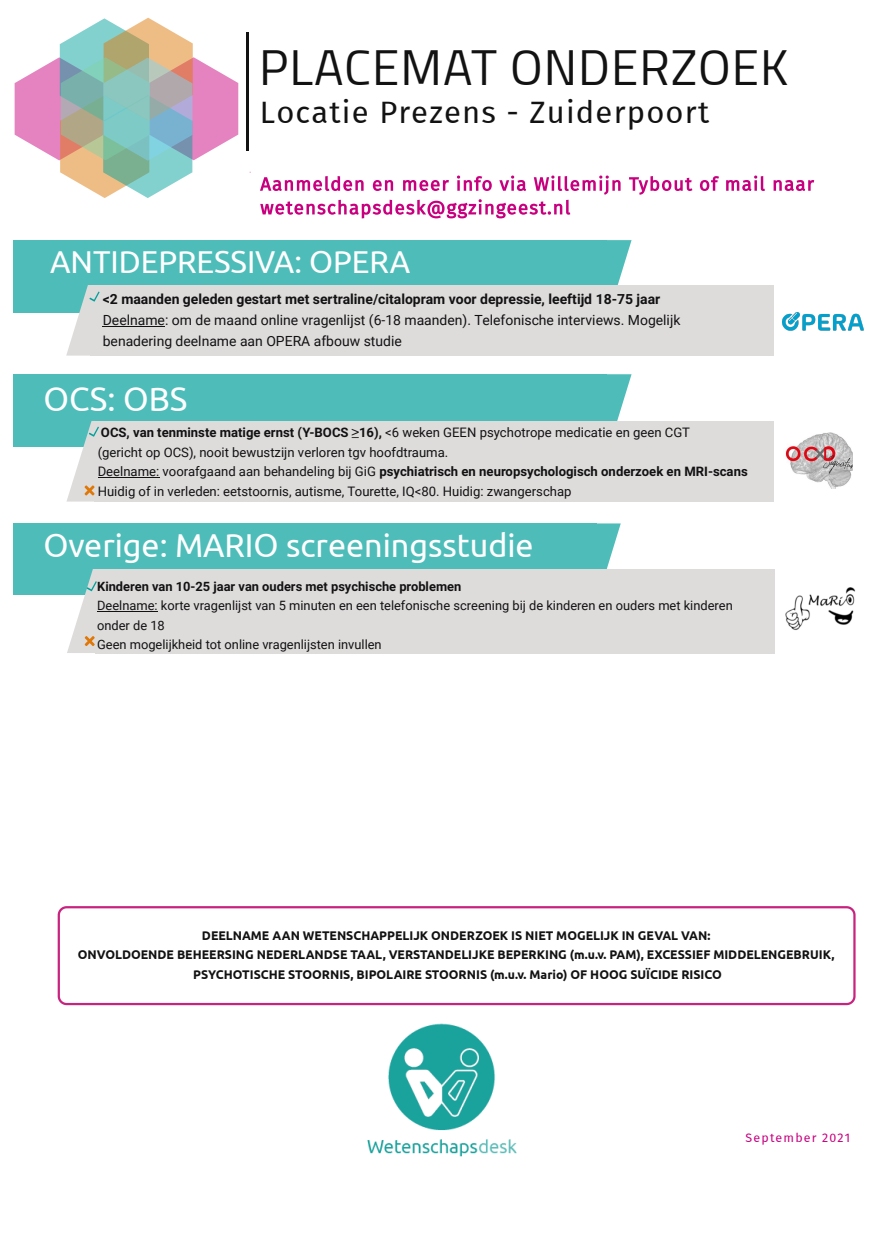
<style>
.page{position:relative;width:878px;height:1238px;background:#fff}
.page>*{position:absolute;margin:0;border:0;box-sizing:border-box;transform-origin:0 0}
.t1{font:49.5px "Titillium";letter-spacing:.02em;color:#121212}
.t2{font:33px "Ubuntu";color:#fff}
.t3{font:32.4px "Ubuntu";color:#fff}
.t4{font:30.9px "Fira Sans";letter-spacing:.04em;color:#121212}
.t5{font:30.9px "Ubuntu";color:#fff}
.t6{font:13.95px/21px "Roboto";color:#121212}
.t7{font:700 13.95px "Roboto";color:#121212}
.t8{font:13.05px/19.6px "Roboto";color:#121212}
.t9{font:12.9px/19.4px "Roboto";color:#121212}
.t10{font:700 12.9px "Roboto";color:#121212}
.t11{font:700 12.3px/19.5px "Ubuntu";color:#121212;text-align:center}
.t12{font:12.3px "Fira Sans";letter-spacing:.095em;color:#c8007f}
.s1{font-weight:700}
.s2{font-family:"Times New Roman";font-weight:700}
</style>
<div class="page">
<img style="left:367px;top:1023px;width:150px;height:134px">
<hr style="left:247px;top:32px;width:2px;height:83px;background:#121212">
<hr style="left:247px;top:115px;width:2px;height:35px;background:#121212">
<svg style="left:15px;top:18px;width:223px;height:180px"></svg>
<svg style="left:57px;top:906px;width:799px;height:100px"></svg>
<svg style="left:260px;top:175px;width:554px;height:43px"></svg>
<hr style="left:13px;top:374px;width:4px;height:73px;background:#4ebdb9">
<div style="left:16px;top:374px;width:591px;height:73px;background:#4ebdb9"></div>
<svg style="left:607px;top:374px;width:24px;height:47px"></svg>
<hr style="left:770px;top:421px;width:3px;height:80px;background:#dedbdb">
<div style="left:94px;top:421px;width:676px;height:80px;background:#dedbdb"></div>
<hr style="left:98px;top:477px;width:61px;height:1px;background:#121212">
<svg style="left:67px;top:421px;width:32px;height:80px"></svg>
<img style="left:784px;top:432px;width:69px;height:57px">
<hr style="left:13px;top:240px;width:4px;height:73px;background:#4ebdb9">
<div style="left:16px;top:240px;width:591px;height:73px;background:#4ebdb9"></div>
<svg style="left:607px;top:240px;width:24px;height:45px"></svg>
<hr style="left:770px;top:285px;width:3px;height:70px;background:#dedbdb">
<div style="left:90px;top:285px;width:680px;height:70px;background:#dedbdb"></div>
<hr style="left:103px;top:326px;width:62px;height:1px;background:#121212">
<svg style="left:66px;top:285px;width:33px;height:70px"></svg>
<img style="left:782px;top:313px;width:81px;height:18px">
<hr style="left:14px;top:523px;width:3px;height:72px;background:#00a19b">
<div style="left:17px;top:523px;width:579px;height:72px;background:#4ebdb9"></div>
<svg style="left:596px;top:523px;width:25px;height:46px"></svg>
<hr style="left:770px;top:569px;width:4px;height:84px;background:#dedbdb">
<div style="left:96px;top:569px;width:674px;height:84px;background:#dedbdb"></div>
<hr style="left:97px;top:611px;width:61px;height:1px;background:#121212">
<img style="left:785px;top:587px;width:71px;height:43px">
<svg style="left:67px;top:569px;width:30px;height:84px"></svg>
<h1 class="t1" style="left:259px;top:31px;width:530px">PLACEMAT ONDERZOEK</h1>
<h3 class="t4" style="left:260px;top:89px;width:451px">Locatie Prezens - Zuiderpoort</h3>
<h3 class="t5" style="left:50px;top:243px;width:362px">ANTIDEPRESSIVA: OPERA</h3>
<p class="t7" style="left:103px;top:291px;width:559px">&lt;2 maanden geleden gestart met sertraline/citalopram voor depressie, leeftijd 18-75 jaar</p>
<p class="t6" style="left:103px;top:310px;width:579px">Deelname: om de maand online vragenlijst (6-18 maanden). Telefonische interviews. Mogelijk benadering deelname aan OPERA afbouw studie</p>
<h2 class="t2" style="left:44px;top:379px;width:145px">OCS: OBS</h2>
<p class="t8" style="left:98px;top:423px;width:651px"><span class="s1">OCS, van tenminste matige ernst (Y-BOCS</span> <span class="s2">≥</span><span class="s1">16),</span> &lt;6 weken GEEN psychotrope medicatie en geen CGT<br>(gericht op OCS), nooit bewustzijn verloren tgv hoofdtrauma.<br>Deelname: voorafgaand aan behandeling bij GiG <span class="s1">psychiatrisch en neuropsychologisch onderzoek en MRI-scans </span>Huidig of in verleden: eetstoornis, autisme, Tourette, IQ&lt;80. Huidig: zwangerschap</p>
<h3 class="t3" style="left:43px;top:525px;width:492px">Overige: MARIO screeningsstudie</h3>
<p class="t10" style="left:97px;top:579px;width:365px">Kinderen van 10-25 jaar van ouders met psychische problemen</p>
<p class="t9" style="left:97px;top:596px;width:637px">Deelname: korte vragenlijst van 5 minuten en een telefonische screening bij de kinderen en ouders met kinderen onder de 18<br>Geen mogelijkheid tot online vragenlijsten invullen</p>
<p class="t11" style="left:78px;top:926px;width:758px">DEELNAME AAN WETENSCHAPPELIJK ONDERZOEK IS NIET MOGELIJK IN GEVAL VAN:<br>ONVOLDOENDE BEHEERSING NEDERLANDSE TAAL, VERSTANDELIJKE BEPERKING (m.u.v. PAM), EXCESSIEF MIDDELENGEBRUIK,<br>PSYCHOTISCHE STOORNIS, BIPOLAIRE STOORNIS (m.u.v. Mario) OF HOOG SUÏCIDE RISICO</p>
<p class="t12" style="left:745px;top:1128px;width:106px">September 2021</p>
</div>
